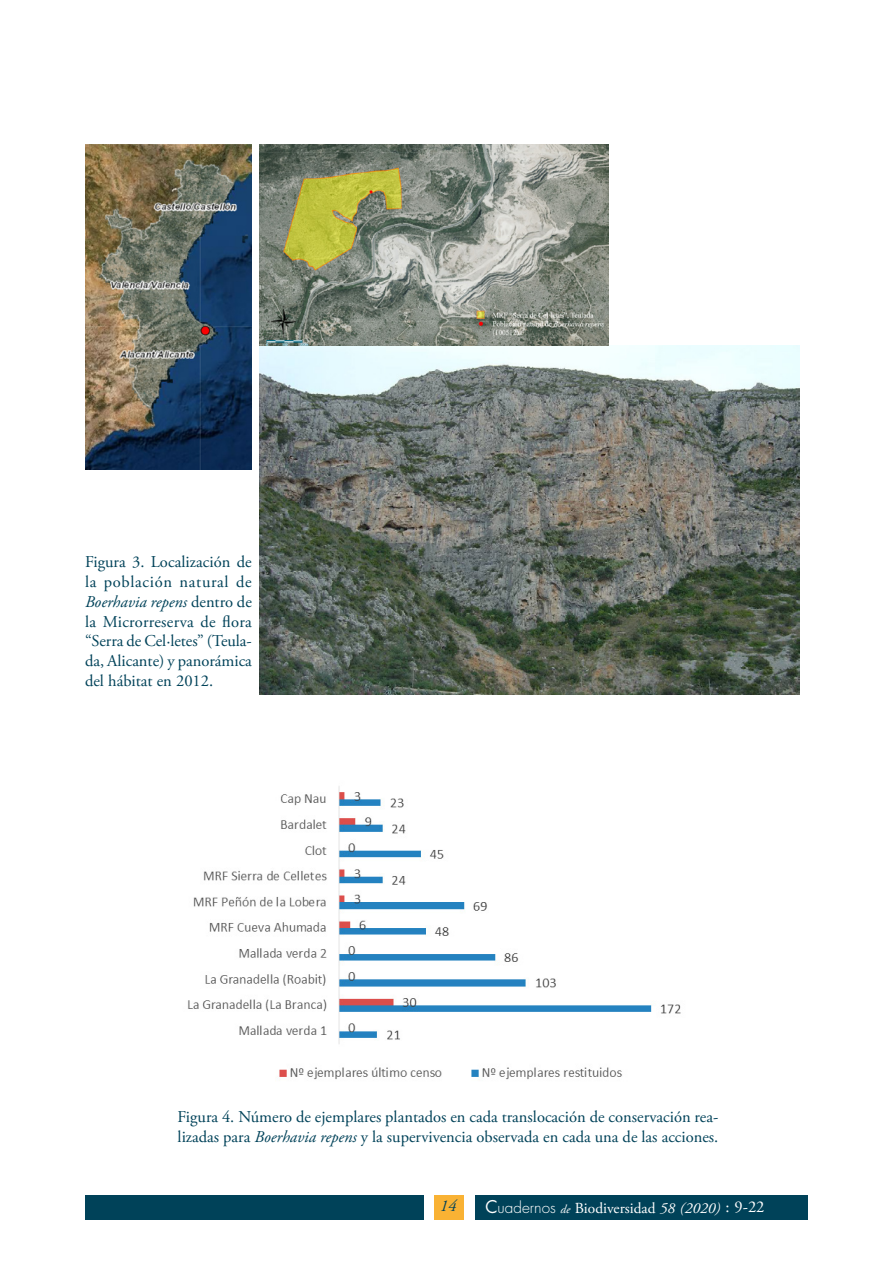
<style>
.page{position:relative;width:893px;height:1263px;background:#fff}
.page>*{position:absolute;margin:0;border:0;box-sizing:border-box;transform-origin:0 0}
.t1{font:16.5px/19.8px "Adobe Garamond Pro";color:#004259;text-align:justify}
.t2{font:italic 16.5px "Adobe Garamond Pro";color:#004259}
.t3{font:15.3px "Adobe Garamond Pro";color:#fff}
.s1{font-style:italic}
.s2{font-family:"Futura";font-size:17.1px}
.s3{font-family:"Futura";font-weight:300}
.s4{font-style:italic;font-size:12px}
.s5{font-size:16.5px}
</style>
<div class="page">
<div style="left:85px;top:1195px;width:338px;height:25px;background:#004259"></div>
<div style="left:475px;top:1195px;width:332px;height:25px;background:#004259"></div>
<div style="left:434px;top:1195px;width:30px;height:25px;background:#f9b234"></div>
<img style="left:259px;top:345px;width:541px;height:349px">
<img style="left:259px;top:145px;width:349px;height:200px">
<img style="left:86px;top:145px;width:165px;height:324px">
<img style="left:188px;top:786px;width:493px;height:294px">
<p class="t1" style="left:85px;top:553px;width:169px">Figura 3. Localización de la población natural de <span class="s1">Boerhavia repens</span> dentro de la Microrreserva de flora “Serra de Cel·letes” (Teula&shy;da, Alicante) y panorámica del hábitat en 2012.</p>
<p class="t1" style="left:178px;top:1107px;width:542px">Figura 4. Número de ejemplares plantados en cada translocación de conservación rea&shy;lizadas para <span class="s1">Boerhavia repens</span> y la supervivencia observada en cada una de las acciones.</p>
<p class="t2" style="left:440px;top:1195px;width:18px">14</p>
<p class="t3" style="left:485px;top:1199px;width:281px"><span class="s2">C</span><span class="s3">uadernos</span> <span class="s4">de</span> Biodiversidad <span class="s1">58 (2020)</span> <span class="s5">: 9-22</span></p>
</div>
